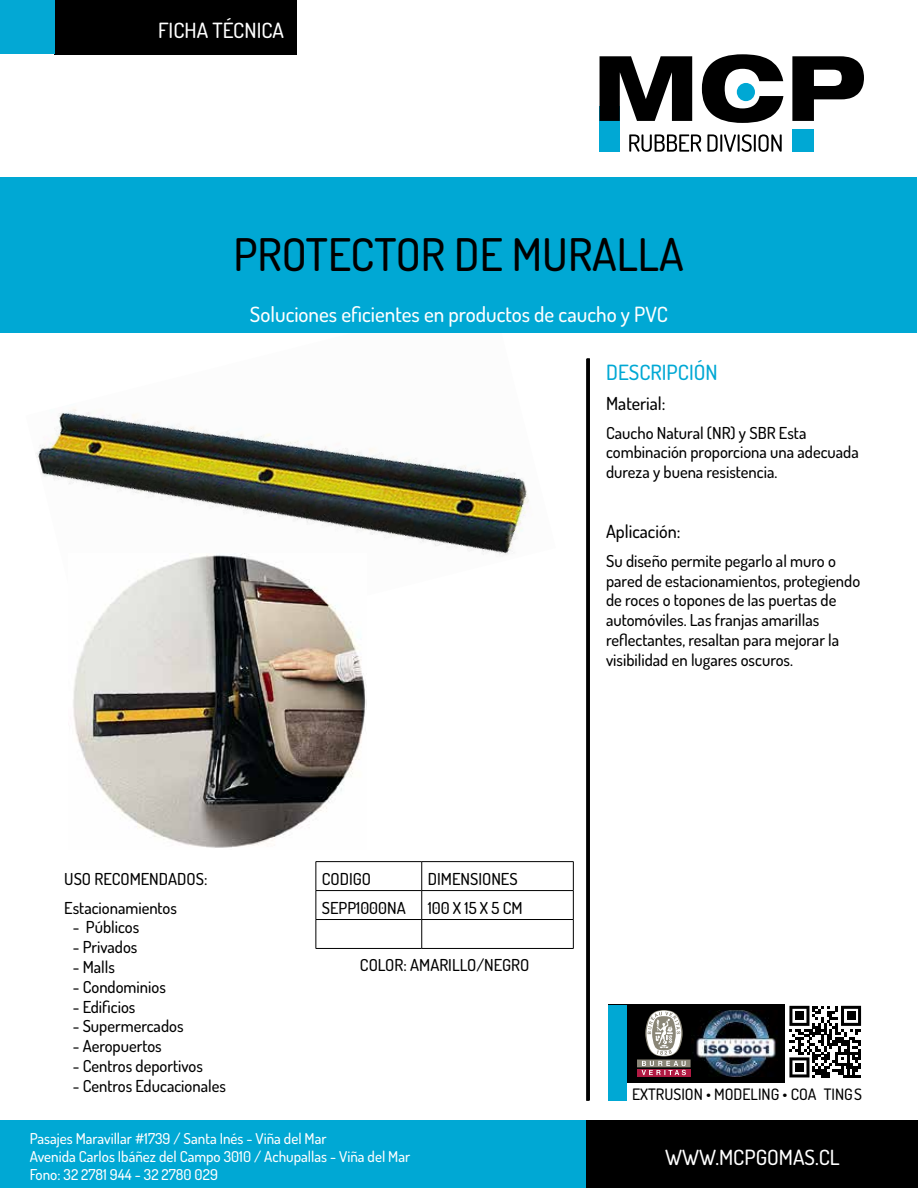
<style>
.page{position:relative;width:918px;height:1188px;background:#fff}
.page>*{position:absolute;margin:0;border:0;box-sizing:border-box;transform-origin:0 0}
.t1{font:500 45px "Dosis";color:#000}
.t2{font:500 21px "Dosis";color:#fff}
.t3{font:500 21px "Dosis";color:#00a8d4}
.t4{font:500 18px "Dosis";color:#000}
.t5{font:500 16.5px/19.8px "Dosis";color:#000}
.t6{font:500 15.75px "Dosis";color:#000}
.t7{font:500 15px/18px "Dosis";color:#fff}
</style>
<div class="page">
<img style="left:36px;top:408px;width:495px;height:147px">
<div style="left:600px;top:106px;width:20px;height:46px;background:#00a8d4"></div>
<div style="left:792px;top:129px;width:22px;height:23px;background:#00a8d4"></div>
<svg style="left:600px;top:56px;width:92px;height:65px"></svg>
<svg style="left:702px;top:54px;width:81px;height:69px"></svg>
<svg style="left:792px;top:56px;width:72px;height:65px"></svg>
<div style="left:737px;top:83px;width:18px;height:18px;background:#00a8d4;border-radius:9px"></div>
<svg style="left:629px;top:134px;width:72px;height:18px"></svg>
<svg style="left:707px;top:134px;width:75px;height:18px"></svg>
<div style="left:608px;top:1005px;width:176px;height:78px;background:#000"></div>
<div style="left:608px;top:1005px;width:18px;height:96px;background:#00a8d4"></div>
<svg style="left:789px;top:1006px;width:72px;height:71px"></svg>
<div style="left:795px;top:1012px;width:9px;height:8px;background:#000"></div>
<div style="left:847px;top:1012px;width:8px;height:8px;background:#000"></div>
<div style="left:795px;top:1063px;width:9px;height:9px;background:#000"></div>
<img style="left:692px;top:1010px;width:85px;height:67px">
<div style="left:637px;top:1069px;width:54px;height:7px;background:#b11a43"></div>
<svg style="left:637px;top:1010px;width:54px;height:65px"></svg>
<div style="left:1px;top:177px;width:916px;height:156px;background:#00a8d4"></div>
<div style="left:54px;top:0;width:243px;height:54px;background:#000"></div>
<div style="left:0;top:1120px;width:588px;height:68px;background:#00a8d4"></div>
<div style="left:587px;top:1120px;width:331px;height:68px;background:#000"></div>
<hr style="left:587px;top:358px;width:3px;height:743px;background:#000">
<div style="left:0;top:0;width:55px;height:54px;background:#03a8d4"></div>
<hr style="left:586px;top:359px;width:3px;height:742px;background:#000">
<hr style="left:316px;top:861px;width:106px;height:1px;background:#000">
<hr style="left:422px;top:861px;width:152px;height:1px;background:#000">
<hr style="left:316px;top:890px;width:106px;height:1px;background:#000">
<hr style="left:422px;top:890px;width:152px;height:1px;background:#000">
<hr style="left:316px;top:919px;width:106px;height:1px;background:#000">
<svg style="left:316px;top:862px;width:1px;height:86px"></svg>
<hr style="left:422px;top:919px;width:152px;height:1px;background:#000">
<svg style="left:421px;top:862px;width:1px;height:86px"></svg>
<svg style="left:573px;top:862px;width:1px;height:86px"></svg>
<hr style="left:316px;top:948px;width:106px;height:1px;background:#000">
<hr style="left:422px;top:948px;width:152px;height:1px;background:#000">
<img style="left:69px;top:553px;width:297px;height:295px">
<p class="t2" style="left:158px;top:16px;width:128px">FICHA TÉCNICA</p>
<h1 class="t1" style="left:233px;top:223px;width:452px">PROTECTOR DE MURALLA</h1>
<p class="t2" style="left:250px;top:300px;width:420px">Soluciones eficientes en productos de caucho y PVC</p>
<p class="t3" style="left:606px;top:358px;width:113px">DESCRIPCIÓN</p>
<p class="t4" style="left:606px;top:391px;width:61px">Material:</p>
<p class="t5" style="left:606px;top:422px;width:254px">Caucho Natural (NR) y SBR Esta combinación proporciona una adecuada dureza y buena resistencia.</p>
<p class="t4" style="left:606px;top:519px;width:76px">Aplicación:</p>
<p class="t5" style="left:606px;top:550px;width:256px">Su diseño permite pegarlo al muro o pared de estacionamientos, protegiendo de roces o topones de las puertas de automóviles. Las franjas amarillas reflectantes, resaltan para mejorar la visibilidad en lugares oscuros.</p>
<p class="t5" style="left:64px;top:868px;width:145px">USO RECOMENDADOS:</p>
<p class="t5" style="left:322px;top:868px;width:51px">CODIGO</p>
<p class="t5" style="left:428px;top:868px;width:91px">DIMENSIONES</p>
<p class="t5" style="left:64px;top:897px;width:114px">Estacionamientos</p>
<p class="t5" style="left:73px;top:917px;width:68px">- Públicos</p>
<p class="t5" style="left:73px;top:936px;width:66px">- Privados</p>
<p class="t5" style="left:73px;top:956px;width:44px">- Malls</p>
<p class="t5" style="left:73px;top:976px;width:95px">- Condominios</p>
<p class="t5" style="left:73px;top:996px;width:64px">- Edificios</p>
<p class="t5" style="left:73px;top:1016px;width:112px">- Supermercados</p>
<p class="t5" style="left:73px;top:1035px;width:91px">- Aeropuertos</p>
<p class="t5" style="left:73px;top:1055px;width:132px">- Centros deportivos</p>
<p class="t5" style="left:73px;top:1075px;width:155px">- Centros Educacionales</p>
<p class="t5" style="left:322px;top:897px;width:85px">SEPP1000NA</p>
<p class="t5" style="left:428px;top:897px;width:97px">100 X 15 X 5 CM</p>
<p class="t5" style="left:360px;top:955px;width:171px">COLOR: AMARILLO/NEGRO</p>
<p class="t7" style="left:30px;top:1129px;width:382px">Pasajes Maravillar #1739 / Santa Inés - Viña del Mar<br>Avenida Carlos Ibáñez del Campo 3010 / Achupallas - Viña del Mar<br>Fono: 32 2781 944 - 32 2780 029</p>
<p class="t6" style="left:632px;top:1084px;width:231px">EXTRUSION • MODELING • COA TINGS</p>
<p class="t2" style="left:665px;top:1143px;width:176px">WWW.MCPGOMAS.CL</p>
</div>
